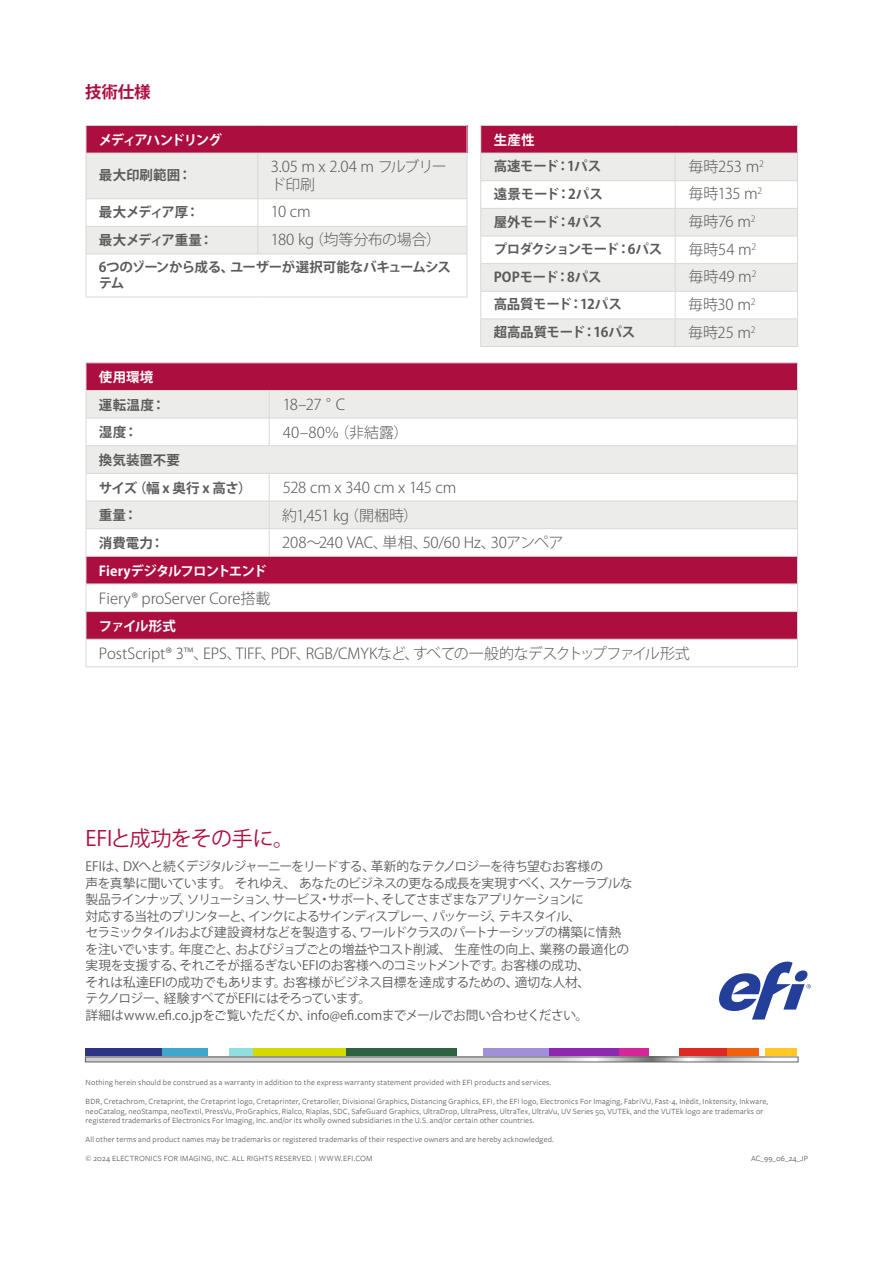
<style>
.page{position:relative;width:893px;height:1263px;background:#fff}
.page>*{position:absolute;margin:0;border:0;box-sizing:border-box;transform-origin:0 0}
.t1{font:21px "Koz Go Pro";letter-spacing:-.02em;color:#ac0e3f}
.t2{font:700 16.5px "Koz Go Pro";color:#ac0e3f}
.t3{font:300 15px "Koz Go Pro";letter-spacing:-.015em;color:#5b5b5b}
.t4{font:300 15px/18px "Koz Go Pro";letter-spacing:-.045em;color:#5b5b5b}
.t5{font:700 13.5px/27.6px "Koz Go Pro";letter-spacing:-.015em;color:#5b5b5b}
.t6{font:700 13.5px/16.5px "Koz Go Pro";letter-spacing:-.035em;color:#5b5b5b}
.t7{font:700 13.5px "Koz Go Pro";letter-spacing:-.07em;color:#fff}
.t8{font:700 13.5px "Koz Go Pro";letter-spacing:-.065em;color:#5b5b5b}
.t9{font:700 13.5px "Koz Go Pro";letter-spacing:-.11em;color:#fff}
.t10{font:700 13.5px "Koz Go Pro";letter-spacing:-.075em;color:#5b5b5b}
.t11{font:12.75px/16.5px "Koz Go Pro";letter-spacing:-.04em;color:#5b5b5b}
.t12{font:8.25px/9.8px "Freight Sans Pro";letter-spacing:.025em;color:#5b5b5b}
</style>
<div class="page">
<svg style="left:719px;top:961px;width:92px;height:58px"></svg>
<div style="left:85px;top:1048px;width:77px;height:7px;background:#2d3583"></div>
<div style="left:162px;top:1048px;width:45px;height:7px;background:#3fa7cb"></div>
<div style="left:229px;top:1048px;width:24px;height:7px;background:#90dfde"></div>
<div style="left:253px;top:1048px;width:93px;height:7px;background:#d4da00"></div>
<div style="left:483px;top:1048px;width:66px;height:7px;background:#a18fd8"></div>
<div style="left:549px;top:1048px;width:70px;height:7px;background:#8d28b1"></div>
<div style="left:619px;top:1048px;width:30px;height:7px;background:#d22897"></div>
<div style="left:663px;top:1048px;width:64px;height:7px;background:#dd2823"></div>
<div style="left:727px;top:1048px;width:32px;height:7px;background:#ef610f"></div>
<div style="left:765px;top:1048px;width:32px;height:7px;background:#fec826"></div>
<div style="left:649px;top:1048px;width:30px;height:7px;background:#fff"></div>
<div style="left:346px;top:1048px;width:110px;height:7px;background:#2d6242"></div>
<svg style="left:87px;top:1059px;width:679px;height:1px"></svg>
<div style="left:85px;top:1057px;width:713px;height:5px;border:1px solid #626066"></div>
<hr style="left:86px;top:125px;width:172px;height:1px;background:#d9d8d7">
<hr style="left:258px;top:125px;width:209px;height:1px;background:#d9d8d7">
<hr style="left:86px;top:297px;width:172px;height:1px;background:#d9d8d7">
<hr style="left:258px;top:297px;width:209px;height:1px;background:#d9d8d7">
<svg style="left:86px;top:126px;width:382px;height:128px"></svg>
<hr style="left:86px;top:254px;width:172px;height:1px;background:#d9d8d7">
<hr style="left:86px;top:254px;width:1px;height:43px;background:#d9d8d7">
<hr style="left:258px;top:254px;width:209px;height:1px;background:#d9d8d7">
<hr style="left:467px;top:254px;width:1px;height:43px;background:#d9d8d7">
<div style="left:481px;top:125px;width:316px;height:28px;background:#ac0e3f"></div>
<svg style="left:481px;top:154px;width:316px;height:192px;fill:#ececeb"></svg>
<hr style="left:480px;top:125px;width:195px;height:1px;background:#d9d8d7">
<hr style="left:675px;top:125px;width:123px;height:1px;background:#d9d8d7">
<hr style="left:480px;top:346px;width:195px;height:1px;background:#d9d8d7">
<hr style="left:675px;top:346px;width:123px;height:1px;background:#d9d8d7">
<hr style="left:480px;top:153px;width:195px;height:1px;background:#d9d8d7">
<hr style="left:675px;top:153px;width:123px;height:1px;background:#d9d8d7">
<hr style="left:480px;top:180px;width:195px;height:1px;background:#d9d8d7">
<hr style="left:675px;top:180px;width:123px;height:1px;background:#d9d8d7">
<hr style="left:480px;top:208px;width:195px;height:1px;background:#d9d8d7">
<hr style="left:675px;top:208px;width:123px;height:1px;background:#d9d8d7">
<hr style="left:480px;top:236px;width:195px;height:1px;background:#d9d8d7">
<hr style="left:675px;top:236px;width:123px;height:1px;background:#d9d8d7">
<hr style="left:480px;top:263px;width:195px;height:1px;background:#d9d8d7">
<hr style="left:675px;top:263px;width:123px;height:1px;background:#d9d8d7">
<hr style="left:480px;top:291px;width:195px;height:1px;background:#d9d8d7">
<hr style="left:675px;top:291px;width:123px;height:1px;background:#d9d8d7">
<hr style="left:480px;top:319px;width:195px;height:1px;background:#d9d8d7">
<svg style="left:480px;top:126px;width:1px;height:220px"></svg>
<hr style="left:675px;top:319px;width:123px;height:1px;background:#d9d8d7">
<svg style="left:675px;top:154px;width:1px;height:192px"></svg>
<svg style="left:797px;top:126px;width:1px;height:220px"></svg>
<svg style="left:87px;top:363px;width:710px;height:276px;fill:#ac0e3f"></svg>
<svg style="left:87px;top:391px;width:710px;height:137px;fill:#ececeb"></svg>
<hr style="left:86px;top:362px;width:183px;height:1px;background:#d9d8d7">
<hr style="left:269px;top:362px;width:529px;height:1px;background:#d9d8d7">
<hr style="left:86px;top:418px;width:183px;height:1px;background:#d9d8d7">
<hr style="left:269px;top:418px;width:529px;height:1px;background:#d9d8d7">
<hr style="left:86px;top:445px;width:183px;height:1px;background:#d9d8d7">
<hr style="left:269px;top:445px;width:529px;height:1px;background:#d9d8d7">
<hr style="left:86px;top:473px;width:183px;height:1px;background:#d9d8d7">
<hr style="left:269px;top:473px;width:529px;height:1px;background:#d9d8d7">
<hr style="left:86px;top:501px;width:183px;height:1px;background:#d9d8d7">
<hr style="left:269px;top:501px;width:529px;height:1px;background:#d9d8d7">
<hr style="left:86px;top:528px;width:183px;height:1px;background:#d9d8d7">
<hr style="left:269px;top:528px;width:529px;height:1px;background:#d9d8d7">
<hr style="left:86px;top:556px;width:183px;height:1px;background:#d9d8d7">
<hr style="left:269px;top:556px;width:529px;height:1px;background:#d9d8d7">
<hr style="left:86px;top:584px;width:183px;height:1px;background:#d9d8d7">
<hr style="left:269px;top:584px;width:529px;height:1px;background:#d9d8d7">
<hr style="left:86px;top:611px;width:183px;height:1px;background:#d9d8d7">
<hr style="left:269px;top:611px;width:529px;height:1px;background:#d9d8d7">
<hr style="left:86px;top:639px;width:183px;height:1px;background:#d9d8d7">
<hr style="left:269px;top:639px;width:529px;height:1px;background:#d9d8d7">
<hr style="left:86px;top:666px;width:183px;height:1px;background:#d9d8d7">
<hr style="left:269px;top:666px;width:529px;height:1px;background:#d9d8d7">
<hr style="left:86px;top:390px;width:183px;height:1px;background:#d9d8d7">
<hr style="left:269px;top:390px;width:529px;height:1px;background:#d9d8d7">
<svg style="left:269px;top:391px;width:1px;height:54px"></svg>
<svg style="left:269px;top:474px;width:1px;height:82px"></svg>
<svg style="left:86px;top:363px;width:1px;height:303px"></svg>
<svg style="left:797px;top:363px;width:1px;height:303px"></svg>
<h2 class="t2" style="left:85px;top:82px;width:67px">技術仕様</h2>
<h3 class="t9" style="left:99px;top:131px;width:124px">メディアハンドリング</h3>
<h3 class="t5" style="left:99px;top:162px;width:94px">最大印刷範囲：</h3>
<h3 class="t4" style="left:271px;top:157px;width:177px">3.05 m x 2.04 m フルブリード印刷</h3>
<h3 class="t10" style="left:99px;top:203px;width:102px">最大メディア厚：</h3>
<h3 class="t3" style="left:271px;top:202px;width:41px">10 cm</h3>
<h3 class="t5" style="left:99px;top:227px;width:116px">最大メディア重量：</h3>
<h3 class="t3" style="left:271px;top:230px;width:172px">180 kg（均等分布の場合）</h3>
<h3 class="t6" style="left:99px;top:259px;width:354px">6つのゾーンから成る、ユーザーが選択可能なバキュームシステム</h3>
<h3 class="t7" style="left:99px;top:368px;width:56px">使用環境</h3>
<h3 class="t5" style="left:99px;top:392px;width:68px">運転温度：</h3>
<h3 class="t3" style="left:283px;top:395px;width:64px">18–27 °C</h3>
<h3 class="t5" style="left:99px;top:419px;width:40px">湿度：</h3>
<h3 class="t3" style="left:283px;top:423px;width:127px">40–80％（非結露）</h3>
<h3 class="t5" style="left:99px;top:447px;width:154px">換気装置不要<br>サイズ（幅 x 奥行 x 高さ）</h3>
<h3 class="t3" style="left:283px;top:478px;width:175px">528 cm x 340 cm x 145 cm</h3>
<h3 class="t7" style="left:494px;top:131px;width:42px">生産性</h3>
<h3 class="t5" style="left:494px;top:153px;width:109px">高速モード：1パス</h3>
<h3 class="t3" style="left:689px;top:156px;width:77px">毎時253 m<sup>2</sup></h3>
<h3 class="t5" style="left:494px;top:181px;width:111px">遠景モード：2パス</h3>
<h3 class="t3" style="left:689px;top:184px;width:75px">毎時135 m<sup>2</sup></h3>
<h3 class="t5" style="left:494px;top:209px;width:110px">屋外モード：4パス</h3>
<h3 class="t3" style="left:689px;top:212px;width:68px">毎時76 m<sup>2</sup></h3>
<h3 class="t8" style="left:494px;top:240px;width:170px">プロダクションモード：6パス</h3>
<h3 class="t3" style="left:689px;top:239px;width:69px">毎時54 m<sup>2</sup></h3>
<h3 class="t5" style="left:494px;top:264px;width:110px">POPモード：8パス</h3>
<h3 class="t3" style="left:689px;top:267px;width:69px">毎時49 m<sup>2</sup></h3>
<h3 class="t5" style="left:494px;top:292px;width:130px">高品質モード：12パス</h3>
<h3 class="t3" style="left:688px;top:295px;width:69px">毎時30 m<sup>2</sup></h3>
<h3 class="t5" style="left:494px;top:319px;width:143px">超高品質モード：16パス</h3>
<h3 class="t3" style="left:688px;top:322px;width:69px">毎時25 m<sup>2</sup></h3>
<h3 class="t5" style="left:99px;top:502px;width:40px">重量：</h3>
<h3 class="t3" style="left:282px;top:505px;width:138px">約1,451 kg（開梱時）</h3>
<h3 class="t5" style="left:99px;top:530px;width:67px">消費電力：</h3>
<h3 class="t3" style="left:282px;top:533px;width:283px">208～240 VAC、単相、50/60 Hz、30アンペア</h3>
<h3 class="t7" style="left:99px;top:562px;width:169px">Fieryデジタルフロントエンド</h3>
<h3 class="t3" style="left:99px;top:588px;width:173px">Fiery® proServer Core搭載</h3>
<h3 class="t7" style="left:99px;top:617px;width:78px">ファイル形式</h3>
<h3 class="t3" style="left:99px;top:644px;width:592px">PostScript® 3™、EPS、TIFF、PDF、RGB/CMYKなど、すべての一般的なデスクトップファイル形式</h3>
<h1 class="t1" style="left:86px;top:825px;width:210px">EFIと成功をその手に。</h1>
<p class="t11" style="left:86px;top:859px;width:548px">EFIは、DXへと続くデジタルジャーニーをリードする、革新的なテクノロジーを待ち望むお客様の<br>声を真摯に聞いています。 それゆえ、 あなたのビジネスの更なる成長を実現すべく、スケーラブルな製品ラインナップ、ソリューション、サービス・サポート、そしてさまざまなアプリケーションに<br>対応する当社のプリンターと、インクによるサインディスプレー、パッケージ、テキスタイル、<br>セラミックタイルおよび建設資材などを製造する、ワールドクラスのパートナーシップの構築に情熱を注いでいます。年度ごと、およびジョブごとの増益やコスト削減、 生産性の向上、業務の最適化の実現を支援する、それこそが揺るぎないEFIのお客様へのコミットメントです。お客様の成功、<br>それは私達EFIの成功でもあります。お客様がビジネス目標を達成するための、適切な人材、<br>テクノロジー、経験すべてがEFIにはそろっています。<br>詳細はwww.efi.co.jpをご覧いただくか、info@efi.comまでメールでお問い合わせください。</p>
<p class="t12" style="left:86px;top:1077px;width:467px">Nothing herein should be construed as a warranty in addition to the express warranty statement provided with EFI products and services.</p>
<p class="t12" style="left:86px;top:1096px;width:684px">BDR, Cretachrom, Cretaprint, the Cretaprint logo, Cretaprinter, Cretaroller, Divisional Graphics, Distancing Graphics, EFI, the EFI logo, Electronics For Imaging, FabriVU, Fast-4, Inèdit, Inktensity, Inkware, neoCatalog, neoStampa, neoTextil, PressVu, ProGraphics, Rialco, Riaplas, SDC, SafeGuard Graphics, UltraDrop, UltraPress, UltraTex, UltraVu, UV Series 50, VUTEk, and the VUTEk logo are trademarks or registered trademarks of Electronics For Imaging, Inc. and/or its wholly owned subsidiaries in the U.S. and/or certain other countries.</p>
<p class="t12" style="left:86px;top:1134px;width:470px">All other terms and product names may be trademarks or registered trademarks of their respective owners and are hereby acknowledged.</p>
<p class="t12" style="left:86px;top:1153px;width:288px">© 2024 ELECTRONICS FOR IMAGING, INC. ALL RIGHTS RESERVED. | WWW.EFI.COM</p>
<p class="t12" style="left:751px;top:1153px;width:58px">AC_99_06_24_JP</p>
</div>
